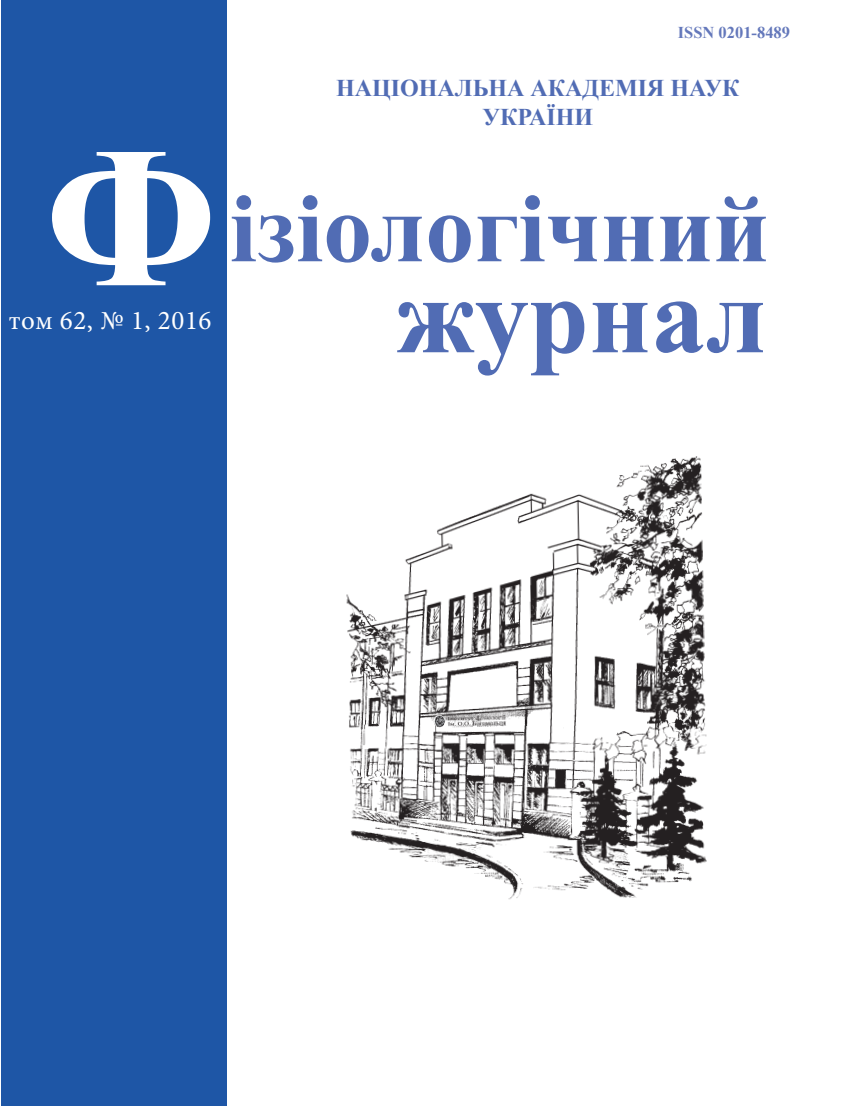
<style>
.page{position:relative;width:851px;height:1106px;background:#fff}
.page>*{position:absolute;margin:0;border:0;box-sizing:border-box;transform-origin:0 0}
.t1{font:700 108px "Times New Roman";color:#516cb4}
.t2{font:700 97.5px "Times New Roman";color:#516cb4}
.t3{font:27px "Minion Pro";letter-spacing:.02em;color:#fff}
.t4{font:700 24px/28.8px "Times New Roman";color:#516cb4;text-align:center}
.t5{font:700 16.5px "Times New Roman";color:#6478bb}
.s1{font-size:201.15px;color:#fff}
</style>
<div class="page">
<img style="left:346px;top:456px;width:361px;height:444px">
<div style="left:1px;top:0;width:226px;height:1106px;background:#1e56a6"></div>
<img style="left:429px;top:714px;width:81px;height:14px">
<svg style="left:433px;top:715px;width:12px;height:12px"></svg>
<p class="t5" style="left:677px;top:21px;width:114px">ISSN 0201-8489</p>
<p class="t4" style="left:336px;top:73px;width:405px">НАЦІОНАЛЬНА АКАДЕМІЯ НАУК<br>УКРАЇНИ</p>
<h2 class="t2" style="left:45px;top:158px;width:726px"><span class="s1">Ф</span>ізіологічний</h2>
<p class="t3" style="left:9px;top:303px;width:204px">том 62, № 1, 2016</p>
<h1 class="t1" style="left:396px;top:238px;width:372px">журнал</h1>
</div>
